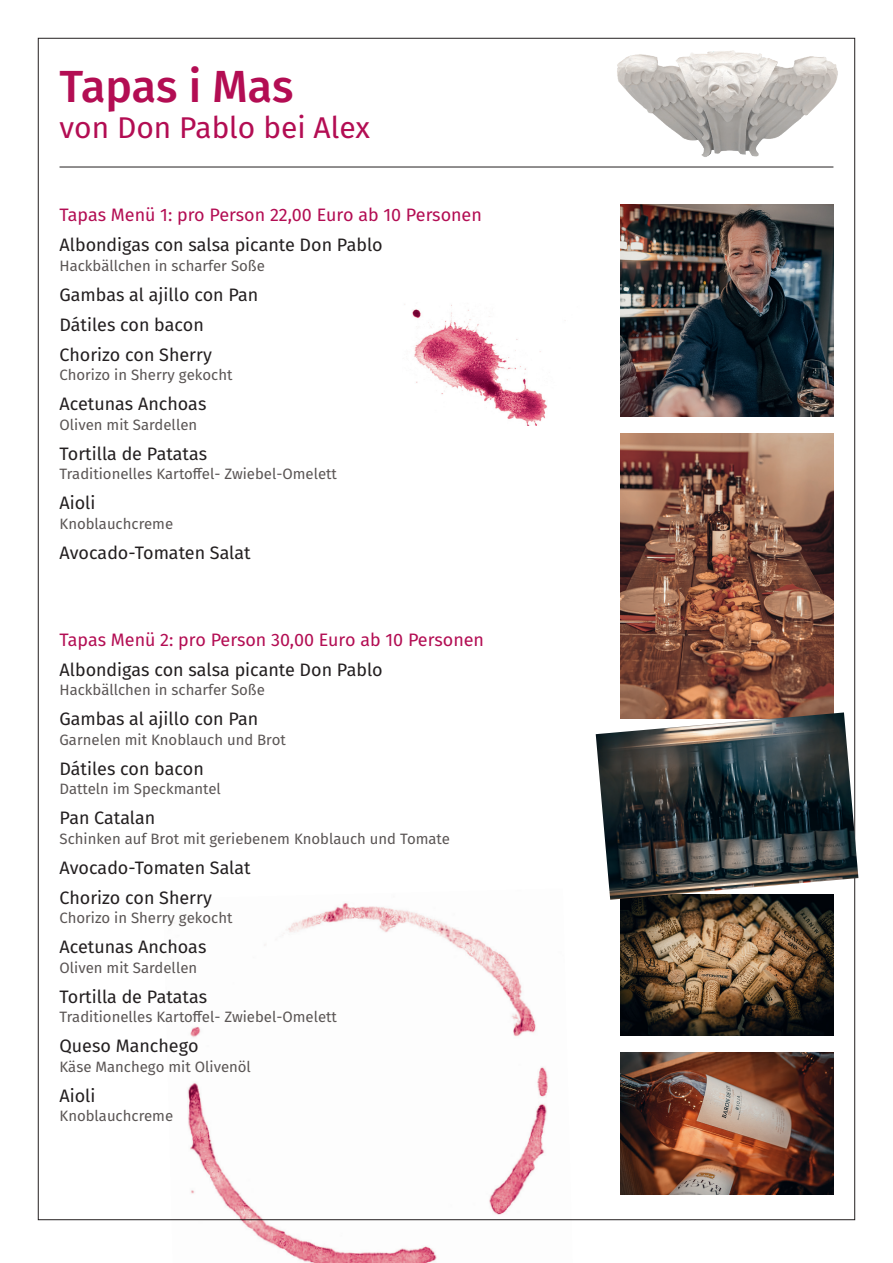
<style>
.page{position:relative;width:893px;height:1263px;background:#fff}
.page>*{position:absolute;margin:0;border:0;box-sizing:border-box;transform-origin:0 0}
.t1{font:500 45px "Fira Sans";color:#b30d53}
.t2{font:30px "Fira Sans";color:#b30d53}
.V1_ft_12{font:18px "Fira Sans";color:#231f20}
.V1_Ü12{font:18px "Fira Sans";color:#b30d53}
.V1_ft_10{font:15px "Fira Sans";color:#5b5655}
</style>
<div class="page">
<img style="left:163px;top:903px;width:410px;height:360px">
<img style="left:621px;top:434px;width:212px;height:278px">
<img style="left:621px;top:204px;width:212px;height:213px">
<img style="left:621px;top:900px;width:212px;height:136px">
<img style="left:621px;top:1053px;width:212px;height:142px">
<img style="left:604px;top:38px;width:246px;height:130px">
<img style="left:404px;top:304px;width:143px;height:121px">
<img style="left:596px;top:712px;width:262px;height:188px">
<hr style="left:60px;top:167px;width:773px;height:1px;background:#231f20">
<p class="t1" style="left:60px;top:50px;width:235px">Tapas i Mas</p>
<p class="t2" style="left:60px;top:104px;width:312px">von Don Pablo bei Alex</p>
<p class="V1_Ü12" style="left:60px;top:201px;width:424px">Tapas Menü 1: pro Person 22,00 Euro ab 10 Personen</p>
<p class="V1_ft_12" style="left:60px;top:231px;width:325px">Albondigas con salsa picante Don Pablo</p>
<p class="V1_ft_10" style="left:60px;top:254px;width:207px">Hackbällchen in scharfer Soße</p>
<p class="V1_ft_12" style="left:60px;top:281px;width:200px">Gambas al ajillo con Pan</p>
<p class="V1_ft_12" style="left:60px;top:311px;width:146px">Dátiles con bacon</p>
<p class="V1_ft_12" style="left:60px;top:341px;width:154px">Chorizo con Sherry</p>
<p class="V1_ft_10" style="left:60px;top:364px;width:174px">Chorizo in Sherry gekocht</p>
<p class="V1_ft_12" style="left:60px;top:390px;width:148px">Acetunas Anchoas</p>
<p class="V1_ft_10" style="left:60px;top:413px;width:139px">Oliven mit Sardellen</p>
<p class="V1_ft_12" style="left:60px;top:440px;width:149px">Tortilla de Patatas</p>
<p class="V1_ft_10" style="left:60px;top:463px;width:279px">Traditionelles Kartoffel- Zwiebel-Omelett</p>
<p class="V1_ft_12" style="left:60px;top:489px;width:38px">Aioli</p>
<p class="V1_ft_10" style="left:60px;top:512px;width:115px">Knoblauchcreme</p>
<p class="V1_ft_12" style="left:60px;top:539px;width:193px">Avocado-Tomaten Salat</p>
<p class="V1_Ü12" style="left:60px;top:626px;width:426px">Tapas Menü 2: pro Person 30,00 Euro ab 10 Personen</p>
<p class="V1_ft_12" style="left:60px;top:656px;width:325px">Albondigas con salsa picante Don Pablo</p>
<p class="V1_ft_10" style="left:60px;top:679px;width:207px">Hackbällchen in scharfer Soße</p>
<p class="V1_ft_12" style="left:60px;top:705px;width:200px">Gambas al ajillo con Pan</p>
<p class="V1_ft_10" style="left:60px;top:728px;width:228px">Garnelen mit Knoblauch und Brot</p>
<p class="V1_ft_12" style="left:60px;top:755px;width:146px">Dátiles con bacon</p>
<p class="V1_ft_10" style="left:60px;top:778px;width:163px">Datteln im Speckmantel</p>
<p class="V1_ft_12" style="left:60px;top:804px;width:97px">Pan Catalan</p>
<p class="V1_ft_10" style="left:60px;top:827px;width:392px">Schinken auf Brot mit geriebenem Knoblauch und Tomate</p>
<p class="V1_ft_12" style="left:60px;top:854px;width:193px">Avocado-Tomaten Salat</p>
<p class="V1_ft_12" style="left:60px;top:884px;width:154px">Chorizo con Sherry</p>
<p class="V1_ft_10" style="left:60px;top:907px;width:174px">Chorizo in Sherry gekocht</p>
<p class="V1_ft_12" style="left:60px;top:933px;width:148px">Acetunas Anchoas</p>
<p class="V1_ft_10" style="left:60px;top:956px;width:139px">Oliven mit Sardellen</p>
<p class="V1_ft_12" style="left:60px;top:983px;width:149px">Tortilla de Patatas</p>
<p class="V1_ft_10" style="left:60px;top:1006px;width:279px">Traditionelles Kartoffel- Zwiebel-Omelett</p>
<p class="V1_ft_12" style="left:60px;top:1032px;width:141px">Queso Manchego</p>
<p class="V1_ft_10" style="left:60px;top:1055px;width:193px">Käse Manchego mit Olivenöl</p>
<p class="V1_ft_12" style="left:60px;top:1082px;width:38px">Aioli</p>
<p class="V1_ft_10" style="left:60px;top:1105px;width:115px">Knoblauchcreme</p>
</div>
